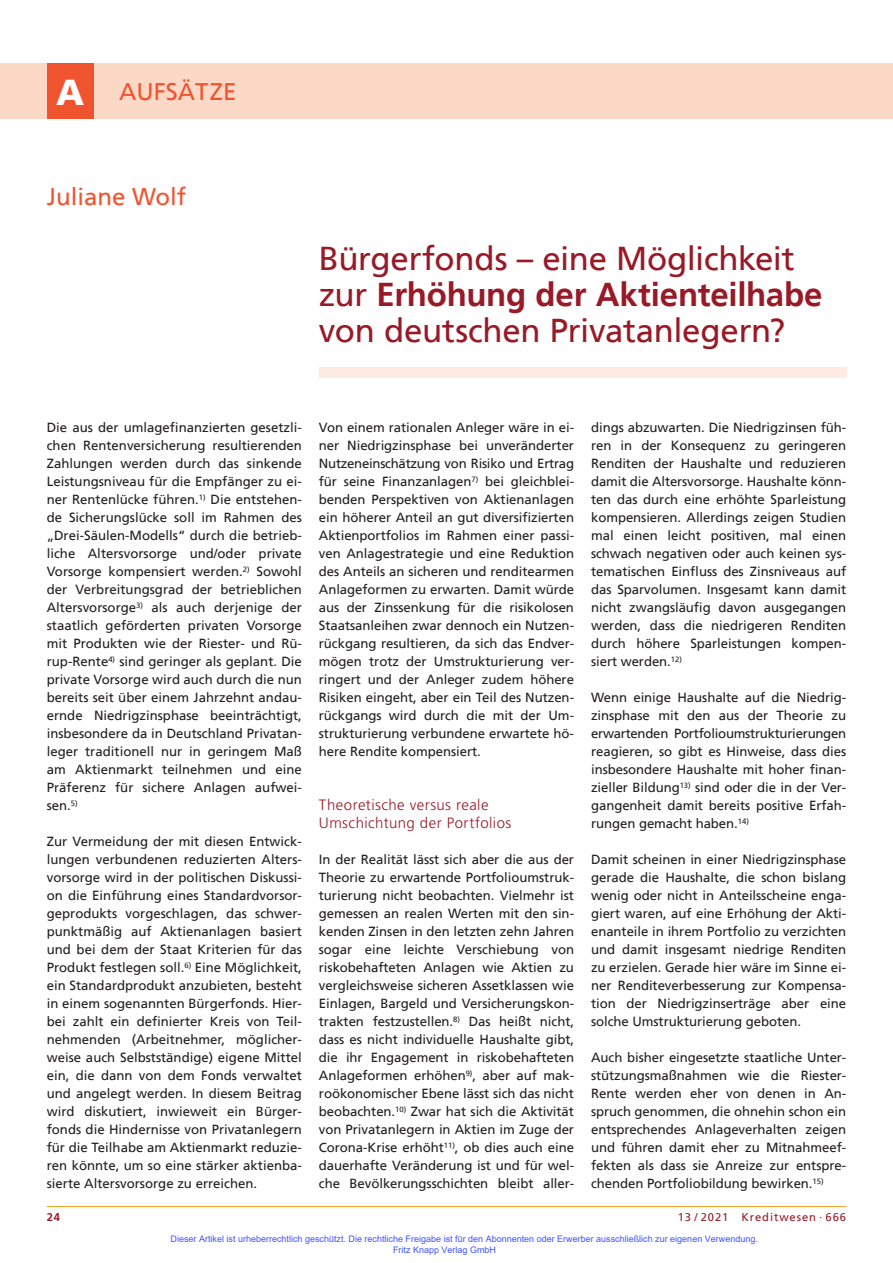
<style>
.page{position:relative;width:893px;height:1263px;background:#fff}
.page>*{position:absolute;margin:0;border:0;box-sizing:border-box;transform-origin:0 0}
.t1{font:33px/36px "Frutiger";letter-spacing:-.01em;color:#981a26}
.t2{font:24px "Frutiger";color:#f0542e}
.t3{font:300 15px/18px "Frutiger";letter-spacing:.03em;color:#981a26}
.t4{font:13.2px/18px "Frutiger";letter-spacing:-.005em;color:#231f20;text-align:justify}
.t5{font:11.25px "Frutiger";letter-spacing:.08em;color:#981a26}
.t6{font:700 11.25px "Frutiger";color:#981a26}
.t7{font:9px/10.8px "Arial";color:#4054ff}
.s1{font-weight:900;font-size:36px;color:#fff}
.s2{font-weight:700}
</style>
<div class="page">
<div style="left:319px;top:368px;width:527px;height:10px;background:#fdebe1"></div>
<hr style="left:47px;top:1206px;width:799px;height:1px;background:#f1a31e">
<div style="left:0;top:64px;width:893px;height:55px;background:#fcd9c7"></div>
<div style="left:47px;top:64px;width:47px;height:55px;background:#f0542e"></div>
<h2 class="t2" style="left:56px;top:81px;width:182px"><span class="s1">A</span> AUFSÄTZE</h2>
<h2 class="t2" style="left:47px;top:186px;width:141px">Juliane Wolf</h2>
<h1 class="t1" style="left:319px;top:242px;width:505px">Bürgerfonds – eine Möglichkeit zur <span class="s2">Erhöhung der Aktienteilhabe </span>von deutschen Privatanlegern?</h1>
<p class="t4" style="left:47px;top:419px;width:257px">Die aus der umlagefinanzierten gesetzli&shy;chen Rentenversicherung resultierenden Zahlungen werden durch das sinkende Leistungsniveau für die Empfänger zu ei&shy;ner Rentenlücke führen.<sup>1)</sup> Die entstehen&shy;de Sicherungslücke soll im Rahmen des „Drei-Säulen-Modells“ durch die betrieb&shy;liche Altersvorsorge und/oder private Vorsorge kompensiert werden.<sup>2)</sup> Sowohl der Verbreitungsgrad der betrieblichen Altersvorsorge<sup>3)</sup> als auch derjenige der staatlich geförderten privaten Vorsorge mit Produkten wie der Riester- und Rü&shy;rup-Rente<sup>4)</sup> sind geringer als geplant. Die private Vorsorge wird auch durch die nun bereits seit über einem Jahrzehnt andau&shy;ernde Niedrigzinsphase beeinträchtigt, insbesondere da in Deutschland Privatan&shy;leger traditionell nur in geringem Maß am Aktienmarkt teilnehmen und eine Präferenz für sichere Anlagen aufwei&shy;sen.<sup>5)</sup></p>
<p class="t4" style="left:47px;top:833px;width:257px">Zur Vermeidung der mit diesen Entwick&shy;lungen verbundenen reduzierten Alters&shy;vorsorge wird in der politischen Diskussi&shy;on die Einführung eines Standardvorsor&shy;geprodukts vorgeschlagen, das schwer&shy;punktmäßig auf Aktienanlagen basiert und bei dem der Staat Kriterien für das Produkt festlegen soll.<sup>6)</sup> Eine Möglichkeit, ein Standardprodukt anzubieten, besteht in einem sogenannten Bürgerfonds. Hier&shy;bei zahlt ein definierter Kreis von Teil&shy;nehmenden (Arbeitnehmer, möglicher&shy;weise auch Selbstständige) eigene Mittel ein, die dann von dem Fonds verwaltet und angelegt werden. In diesem Beitrag wird diskutiert, inwieweit ein Bürger&shy;fonds die Hindernisse von Privatanlegern für die Teilhabe am Aktienmarkt reduzie&shy;ren könnte, um so eine stärker aktienba&shy;sierte Altersvorsorge zu erreichen.</p>
<p class="t4" style="left:319px;top:419px;width:257px">Von einem rationalen Anleger wäre in ei&shy;ner Niedrigzinsphase bei unveränderter Nutzeneinschätzung von Risiko und Ertrag für seine Finanzanlagen<sup>7)</sup> bei gleichblei&shy;benden Perspektiven von Aktienanlagen ein höherer Anteil an gut diversifizierten Aktienportfolios im Rahmen einer passi&shy;ven Anlagestrategie und eine Reduktion des Anteils an sicheren und renditearmen Anlageformen zu erwarten. Damit würde aus der Zinssenkung für die risikolosen Staatsanleihen zwar dennoch ein Nutzen&shy;rückgang resultieren, da sich das Endver&shy;mögen trotz der Umstrukturierung ver&shy;ringert und der Anleger zudem höhere Risiken eingeht, aber ein Teil des Nutzen&shy;rückgangs wird durch die mit der Um&shy;strukturierung verbundene erwartete hö&shy;here Rendite kompensiert.</p>
<p class="t3" style="left:319px;top:796px;width:194px">Theoretische versus reale<br>Umschichtung der Portfolios</p>
<p class="t4" style="left:319px;top:851px;width:257px">In der Realität lässt sich aber die aus der Theorie zu erwartende Portfolioumstruk&shy;turierung nicht beobachten. Vielmehr ist gemessen an realen Werten mit den sin&shy;kenden Zinsen in den letzten zehn Jahren sogar eine leichte Verschiebung von riskobehafteten Anlagen wie Aktien zu vergleichsweise sicheren Assetklassen wie Einlagen, Bargeld und Versicherungskon&shy;trakten festzustellen.<sup>8)</sup> Das heißt nicht, dass es nicht individuelle Haushalte gibt, die ihr Engagement in riskobehafteten Anlageformen erhöhen<sup>9)</sup>, aber auf mak&shy;roökonomischer Ebene lässt sich das nicht beobachten.<sup>10)</sup> Zwar hat sich die Aktivität von Privatanlegern in Aktien im Zuge der Corona-Krise erhöht<sup>11)</sup>, ob dies auch eine dauerhafte Veränderung ist und für wel&shy;che Bevölkerungsschichten bleibt aller-</p>
<p class="t4" style="left:591px;top:419px;width:257px">dings abzuwarten. Die Niedrigzinsen füh&shy;ren in der Konsequenz zu geringeren Renditen der Haushalte und reduzieren damit die Altersvorsorge. Haushalte könn&shy;ten das durch eine erhöhte Sparleistung kompensieren. Allerdings zeigen Studien mal einen leicht positiven, mal einen schwach negativen oder auch keinen sys&shy;tematischen Einfluss des Zinsniveaus auf das Sparvolumen. Insgesamt kann damit nicht zwangsläufig davon ausgegangen werden, dass die niedrigeren Renditen durch höhere Sparleistungen kompen&shy;siert werden.<sup>12)</sup></p>
<p class="t4" style="left:591px;top:689px;width:257px">Wenn einige Haushalte auf die Niedrig&shy;zinsphase mit den aus der Theorie zu erwartenden Portfolioumstrukturierungen reagieren, so gibt es Hinweise, dass dies insbesondere Haushalte mit hoher finan&shy;zieller Bildung<sup>13)</sup> sind oder die in der Ver&shy;gangenheit damit bereits positive Erfah&shy;rungen gemacht haben.<sup>14)</sup></p>
<p class="t4" style="left:591px;top:851px;width:257px">Damit scheinen in einer Niedrigzinsphase gerade die Haushalte, die schon bislang wenig oder nicht in Anteilsscheine enga&shy;giert waren, auf eine Erhöhung der Akti&shy;enanteile in ihrem Portfolio zu verzichten und damit insgesamt niedrige Renditen zu erzielen. Gerade hier wäre im Sinne ei&shy;ner Renditeverbesserung zur Kompensa&shy;tion der Niedrigzinserträge aber eine solche Umstrukturierung geboten.</p>
<p class="t4" style="left:591px;top:1049px;width:257px">Auch bisher eingesetzte staatliche Unter&shy;stützungsmaßnahmen wie die Riester-Rente werden eher von denen in An&shy;spruch genommen, die ohnehin schon ein entsprechendes Anlageverhalten zeigen und führen damit eher zu Mitnahmeef&shy;fekten als dass sie Anreize zur entspre&shy;chenden Portfoliobildung bewirken.<sup>15)</sup></p>
<p class="t6" style="left:47px;top:1211px;width:15px">24</p>
<p class="t5" style="left:678px;top:1211px;width:170px">13 / 2021 Kreditwesen · 666</p>
<p class="t7" style="left:393px;top:1233px;width:366px;text-indent:-223px">Dieser Artikel ist urheberrechtlich geschützt. Die rechtliche Freigabe ist für den Abonnenten oder Erwerber ausschließlich zur eigenen Verwendung.<br>Fritz Knapp Verlag GmbH</p>
</div>
